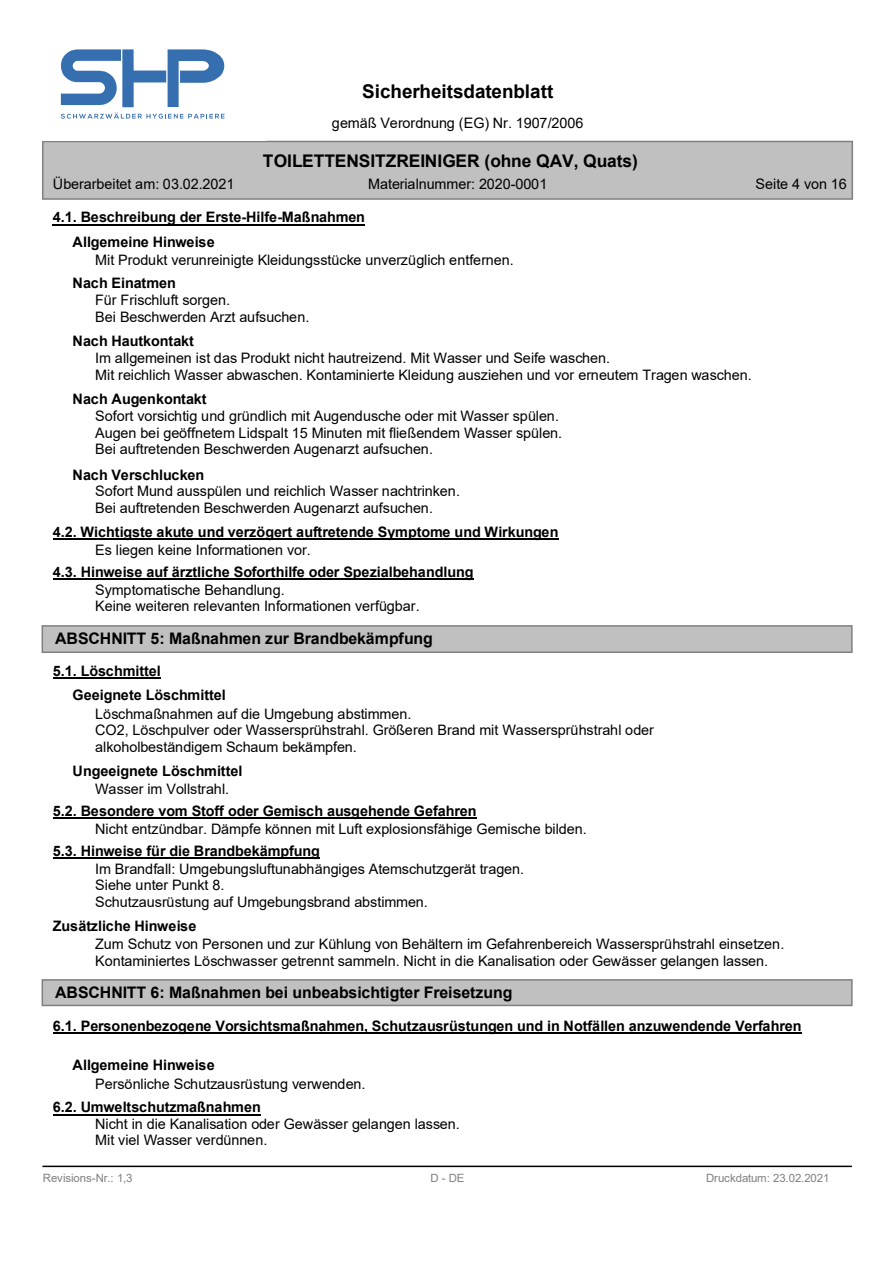
<style>
.page{position:relative;width:893px;height:1263px;background:#fff}
.page>*{position:absolute;margin:0;border:0;box-sizing:border-box;transform-origin:0 0}
.t1{font:700 18.9px "Arial";color:#000}
.t2{font:700 17.4px "Arial";letter-spacing:-.005em;color:#000}
.t3{font:700 15.9px "Arial";letter-spacing:-.005em;color:#000}
.t4{font:14.4px/16.5px "Arial";color:#000}
.t5{font:700 14.4px "Arial";letter-spacing:-.005em;color:#000}
.t6{font:11.4px "Arial";letter-spacing:-.005em;color:#808080}
</style>
<div class="page">
<div style="left:43px;top:141px;width:809px;height:58px;background:#c0c0c0"></div>
<div style="left:42px;top:141px;width:811px;height:59px;border:2px solid #808080"></div>
<div style="left:42px;top:626px;width:810px;height:26px;background:#c0c0c0"></div>
<div style="left:42px;top:625px;width:810px;height:28px;border:2px solid #808080"></div>
<div style="left:42px;top:980px;width:810px;height:25px;background:#c0c0c0"></div>
<div style="left:42px;top:979px;width:810px;height:27px;border:2px solid #808080"></div>
<hr style="left:42px;top:1165px;width:810px;height:2px;background:#000">
<hr style="left:53px;top:224px;width:312px;height:1px;background:#000">
<hr style="left:53px;top:538px;width:505px;height:2px;background:#000">
<hr style="left:53px;top:578px;width:420px;height:2px;background:#000">
<hr style="left:53px;top:677px;width:108px;height:2px;background:#000">
<hr style="left:53px;top:817px;width:424px;height:2px;background:#000">
<hr style="left:53px;top:857px;width:267px;height:2px;background:#000">
<hr style="left:53px;top:1032px;width:748px;height:1px;background:#000">
<hr style="left:53px;top:1114px;width:208px;height:1px;background:#000">
<svg style="left:61px;top:49px;width:163px;height:70px"></svg>
<h1 class="t1" style="left:362px;top:78px;width:193px">Sicherheitsdatenblatt</h1>
<p class="t4" style="left:332px;top:115px;width:253px">gemäß Verordnung (EG) Nr. 1907/2006</p>
<p class="t2" style="left:263px;top:149px;width:376px">TOILETTENSITZREINIGER (ohne QAV, Quats)</p>
<p class="t4" style="left:53px;top:176px;width:183px">Überarbeitet am: 03.02.2021</p>
<p class="t4" style="left:368px;top:176px;width:181px">Materialnummer: 2020-0001</p>
<p class="t4" style="left:755px;top:176px;width:93px">Seite 4 von 16</p>
<p class="t5" style="left:53px;top:207px;width:314px">4.1. Beschreibung der Erste-Hilfe-Maßnahmen</p>
<p class="t4" style="left:95px;top:252px;width:420px">Mit Produkt verunreinigte Kleidungsstücke unverzüglich entfernen.</p>
<p class="t5" style="left:73px;top:232px;width:144px">Allgemeine Hinweise</p>
<p class="t5" style="left:73px;top:273px;width:105px">Nach Einatmen</p>
<p class="t4" style="left:95px;top:292px;width:216px">Für Frischluft sorgen.<br>Bei Beschwerden Arzt aufsuchen.</p>
<p class="t5" style="left:73px;top:330px;width:123px">Nach Hautkontakt</p>
<p class="t4" style="left:95px;top:350px;width:658px">Im allgemeinen ist das Produkt nicht hautreizend. Mit Wasser und Seife waschen.<br>Mit reichlich Wasser abwaschen. Kontaminierte Kleidung ausziehen und vor erneutem Tragen waschen.</p>
<p class="t5" style="left:73px;top:388px;width:136px">Nach Augenkontakt</p>
<p class="t4" style="left:95px;top:408px;width:469px">Sofort vorsichtig und gründlich mit Augendusche oder mit Wasser spülen.<br>Augen bei geöffnetem Lidspalt 15 Minuten mit fließendem Wasser spülen.<br>Bei auftretenden Beschwerden Augenarzt aufsuchen.</p>
<p class="t5" style="left:73px;top:464px;width:133px">Nach Verschlucken</p>
<p class="t4" style="left:95px;top:483px;width:366px">Sofort Mund ausspülen und reichlich Wasser nachtrinken.<br>Bei auftretenden Beschwerden Augenarzt aufsuchen.</p>
<p class="t5" style="left:53px;top:521px;width:507px">4.2. Wichtigste akute und verzögert auftretende Symptome und Wirkungen</p>
<p class="t4" style="left:95px;top:541px;width:217px">Es liegen keine Informationen vor.</p>
<p class="t5" style="left:53px;top:562px;width:422px">4.3. Hinweise auf ärztliche Soforthilfe oder Spezialbehandlung</p>
<p class="t4" style="left:95px;top:581px;width:326px">Symptomatische Behandlung.<br>Keine weiteren relevanten Informationen verfügbar.</p>
<p class="t3" style="left:55px;top:627px;width:379px">ABSCHNITT 5: Maßnahmen zur Brandbekämpfung</p>
<p class="t5" style="left:53px;top:661px;width:110px">5.1. Löschmittel</p>
<p class="t4" style="left:95px;top:705px;width:560px">Löschmaßnahmen auf die Umgebung abstimmen.<br>CO2, Löschpulver oder Wassersprühstrahl. Größeren Brand mit Wassersprühstrahl oder alkoholbeständigem Schaum bekämpfen.</p>
<p class="t5" style="left:73px;top:685px;width:155px">Geeignete Löschmittel</p>
<p class="t5" style="left:73px;top:761px;width:171px">Ungeeignete Löschmittel</p>
<p class="t5" style="left:53px;top:800px;width:425px">5.2. Besondere vom Stoff oder Gemisch ausgehende Gefahren</p>
<p class="t4" style="left:95px;top:820px;width:493px">Nicht entzündbar. Dämpfe können mit Luft explosionsfähige Gemische bilden.</p>
<p class="t4" style="left:95px;top:860px;width:430px">Im Brandfall: Umgebungsluftunabhängiges Atemschutzgerät tragen.<br>Siehe unter Punkt 8.<br>Schutzausrüstung auf Umgebungsbrand abstimmen.</p>
<p class="t4" style="left:95px;top:780px;width:136px">Wasser im Vollstrahl.</p>
<p class="t5" style="left:53px;top:841px;width:269px">5.3. Hinweise für die Brandbekämpfung</p>
<p class="t5" style="left:53px;top:916px;width:145px">Zusätzliche Hinweise</p>
<p class="t4" style="left:95px;top:935px;width:691px">Zum Schutz von Personen und zur Kühlung von Behältern im Gefahrenbereich Wassersprühstrahl einsetzen.<br>Kontaminiertes Löschwasser getrennt sammeln. Nicht in die Kanalisation oder Gewässer gelangen lassen.</p>
<p class="t3" style="left:55px;top:981px;width:459px">ABSCHNITT 6: Maßnahmen bei unbeabsichtigter Freisetzung</p>
<p class="t5" style="left:53px;top:1015px;width:750px">6.1. Personenbezogene Vorsichtsmaßnahmen, Schutzausrüstungen und in Notfällen anzuwendende Verfahren</p>
<p class="t5" style="left:73px;top:1054px;width:144px">Allgemeine Hinweise</p>
<p class="t4" style="left:95px;top:1075px;width:272px">Persönliche Schutzausrüstung verwenden.</p>
<p class="t5" style="left:53px;top:1097px;width:210px">6.2. Umweltschutzmaßnahmen</p>
<p class="t4" style="left:95px;top:1116px;width:366px">Nicht in die Kanalisation oder Gewässer gelangen lassen.<br>Mit viel Wasser verdünnen.</p>
<p class="t6" style="left:43px;top:1170px;width:91px">Revisions-Nr.: 1,3</p>
<p class="t6" style="left:430px;top:1170px;width:35px">D - DE</p>
<p class="t6" style="left:706px;top:1170px;width:125px">Druckdatum: 23.02.2021</p>
</div>
